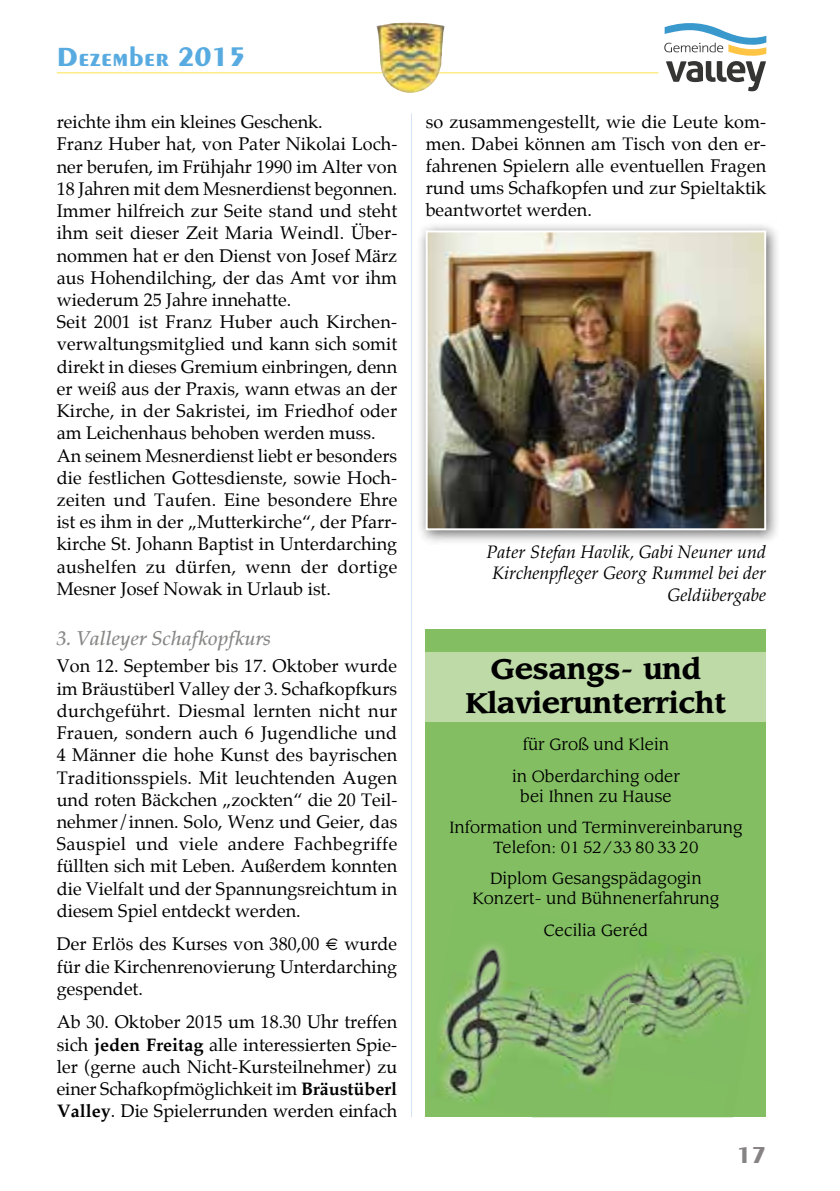
<style>
.page{position:relative;width:840px;height:1191px;background:#fff}
.page>*{position:absolute;margin:0;border:0;box-sizing:border-box;transform-origin:0 0}
.t1{font:700 28px/34px "Leawood";color:#000;text-align:center}
.t2{font:700 28px "Peignot";color:#58abe0}
.t3{font:700 24px "Peignot";color:#878384}
.t4{font:italic 500 20px "Palatino";color:#878786}
.t5{font:18px/22.2px "Palatino";color:#000;text-align:justify}
.t6{font:18px/21.8px "Palatino Italic Os F";color:#000;text-align:right}
.t7{font:16px/31.4px "Leawood";color:#000;text-align:center}
.s1{font-weight:700}
</style>
<div class="page">
<hr style="left:57px;top:72px;width:601px;height:2px;background:#fdee86">
<hr style="left:411px;top:113px;width:1px;height:1004px;background:#d5e5f7">
<svg style="left:664px;top:23px;width:101px;height:68px"></svg>
<img style="left:376px;top:22px;width:67px;height:71px">
<div style="left:415px;top:220px;width:365px;height:324px;background:#000;opacity:.6"></div>
<img style="left:428px;top:233px;width:334px;height:294px">
<div style="left:425px;top:230px;width:340px;height:300px;border:2px solid #fff"></div>
<div style="left:425px;top:629px;width:340px;height:488px;background:#83bf62"></div>
<div style="left:425px;top:652px;width:340px;height:69px;background:#bddaa7"></div>
<img style="left:471px;top:944px;width:34px;height:27px">
<img style="left:627px;top:942px;width:123px;height:63px">
<img style="left:441px;top:971px;width:186px;height:63px">
<img style="left:616px;top:1002px;width:128px;height:62px">
<img style="left:437px;top:1034px;width:179px;height:69px">
<img style="left:607px;top:1065px;width:9px;height:38px">
<h1 class="t2" style="left:57px;top:41px;width:190px">Dezember 2015</h1>
<p class="t5" style="left:57px;top:111px;width:342px;text-align:left">reichte ihm ein kleines Geschenk.<br>Franz Huber hat, von Pater Nikolai Loch&shy;ner berufen, im Frühjahr 1990 im Alter von 18 Jahren mit dem Mesnerdienst begonnen.<br>Immer hilfreich zur Seite stand und steht ihm seit dieser Zeit Maria Weindl. Über&shy;nommen hat er den Dienst von Josef März aus Hohendilching, der das Amt vor ihm wiederum 25 Jahre innehatte.<br>Seit 2001 ist Franz Huber auch Kirchen&shy;verwaltungsmitglied und kann sich somit direkt in dieses Gremium einbringen, denn er weiß aus der Praxis, wann etwas an der Kirche, in der Sakristei, im Friedhof oder am Leichenhaus behoben werden muss.<br>An seinem Mesnerdienst liebt er besonders die festlichen Gottesdienste, sowie Hoch&shy;zeiten und Taufen. Eine besondere Ehre ist es ihm in der „Mutterkirche“, der Pfarr&shy;kirche St. Johann Baptist in Unterdarching aushelfen zu dürfen, wenn der dortige Mesner Josef Nowak in Urlaub ist.</p>
<p class="t4" style="left:57px;top:626px;width:215px">3. Valleyer Schafkopfkurs</p>
<p class="t5" style="left:57px;top:655px;width:342px">Von 12. September bis 17. Oktober wurde im Bräustüberl Valley der 3. Schafkopfkurs durchgeführt. Diesmal lernten nicht nur Frauen, sondern auch 6 Jugendliche und 4 Männer die hohe Kunst des bayrischen Traditionsspiels. Mit leuchtenden Augen und roten Bäckchen „zockten“ die 20 Teil&shy;nehmer/innen. Solo, Wenz und Geier, das Sauspiel und viele andere Fachbegriffe füllten sich mit Leben. Außerdem konnten die Vielfalt und der Spannungsreichtum in diesem Spiel entdeckt werden.</p>
<p class="t5" style="left:57px;top:933px;width:342px">Der Erlös des Kurses von 380,00 € wurde für die Kirchenrenovierung Unterdarching gespendet.</p>
<p class="t5" style="left:57px;top:1011px;width:342px">Ab 30. Oktober 2015 um 18.30 Uhr treffen sich <span class="s1">jeden Freitag</span> alle interessierten Spie&shy;ler (gerne auch Nicht-Kursteilnehmer) zu einer Schafkopfmöglichkeit im <span class="s1">Bräustüberl Valley</span>. Die Spielerrunden werden einfach</p>
<p class="t5" style="left:425px;top:111px;width:342px">so zusammengestellt, wie die Leute kom&shy;men. Dabei können am Tisch von den er&shy;fahrenen Spielern alle eventuellen Fragen rund ums Schafkopfen und zur Spieltaktik beantwortet werden.</p>
<p class="t6" style="left:486px;top:541px;width:281px">Pater Stefan Havlik, Gabi Neuner und<br>Kirchenpfleger Georg Rummel bei der<br>Geldübergabe</p>
<h1 class="t1" style="left:465px;top:653px;width:262px">Gesangs- und<br>Klavierunterricht</h1>
<p class="t7" style="left:511px;top:729px;width:169px">für Groß und Klein<br>in Oberdarching oder</p>
<p class="t7" style="left:449px;top:780px;width:294px">bei Ihnen zu Hause<br>Information und Terminvereinbarung</p>
<p class="t7" style="left:490px;top:832px;width:213px;text-align:left">Telefon: 01 52/33 80 33 20<br>Diplom Gesangspädagogin</p>
<p class="t7" style="left:472px;top:883px;width:248px">Konzert- und Bühnenerfahrung<br>Cecilia Geréd</p>
<h2 class="t3" style="left:736px;top:1141px;width:31px">17</h2>
</div>
